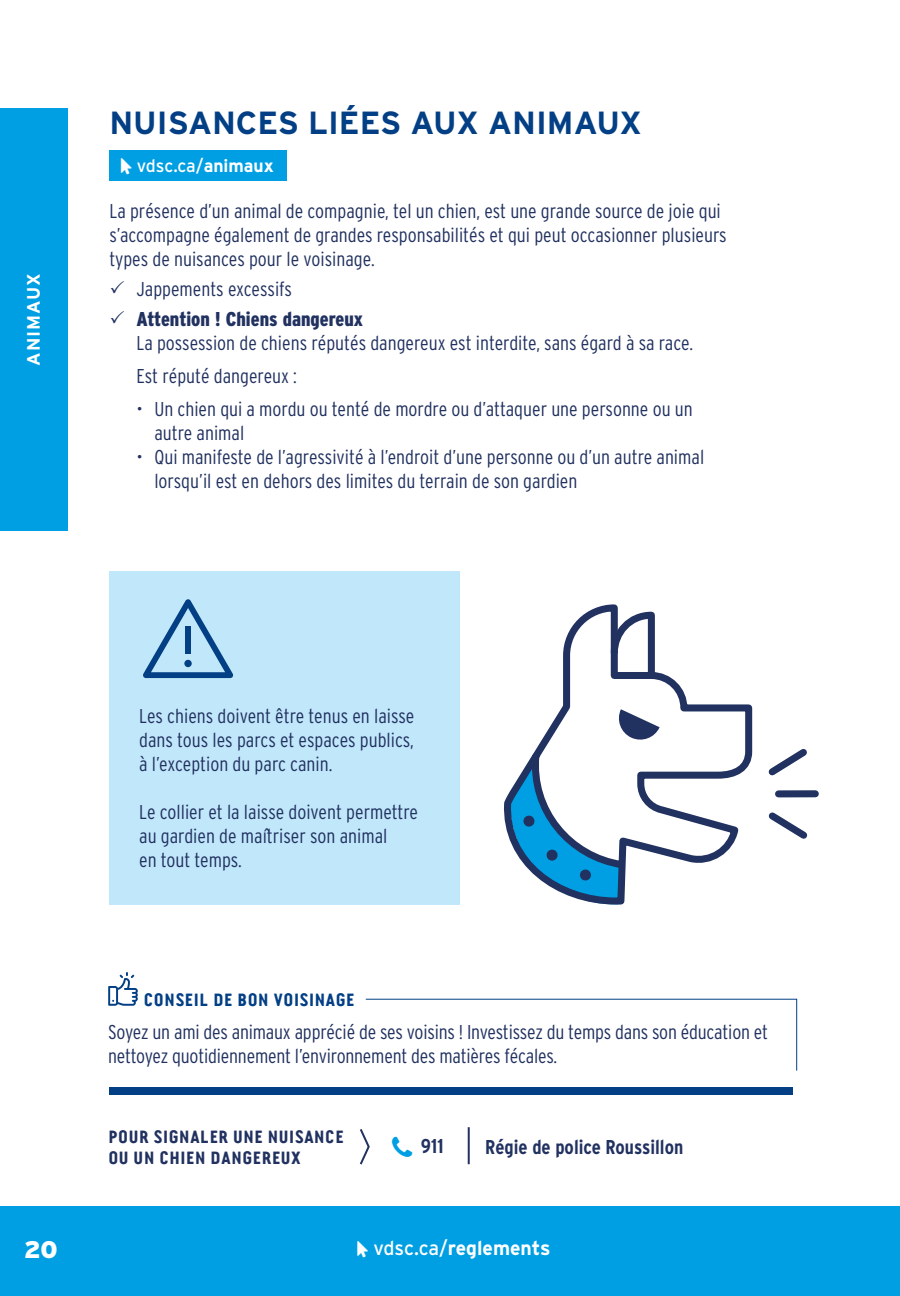
<style>
.page{position:relative;width:900px;height:1296px;background:#fff}
.page>*{position:absolute;margin:0;border:0;box-sizing:border-box;transform-origin:0 0}
.t1{font:700 32px "Interstate";color:#033f85}
.t2{font:900 24px "Interstate";color:#fff}
.t3{font:300 condensed 20px/24px "Interstate";color:#213160}
.t4{font:700 condensed 20px "Interstate";color:#213160}
.t5{font:700 20px "Interstate";color:#fff}
.t6{font:700 18px/21.6px "Van Condensed OSF";color:#213160}
.t7{font:700 18px "Van Condensed OSF";color:#033f85}
.t8{font:18px "Interstate";letter-spacing:-.015em;color:#fff}
.t9{font:700 18px "Interstate";letter-spacing:.05em;color:#fff}
.s1{font-weight:700}
.s2{font-weight:900}
.s3{font-weight:400}
</style>
<div class="page">
<div style="left:0;top:1206px;width:900px;height:90px;background:#009fe3"></div>
<div style="left:109px;top:150px;width:178px;height:30px;background:#009fe3"></div>
<svg style="left:108px;top:972px;width:30px;height:34px"></svg>
<svg style="left:365px;top:998px;width:433px;height:73px"></svg>
<div style="left:109px;top:1087px;width:684px;height:8px;background:#033f85"></div>
<hr style="left:468px;top:1127px;width:2px;height:37px;background:#213160">
<svg style="left:359px;top:1129px;width:11px;height:36px"></svg>
<svg style="left:505px;top:604px;width:248px;height:301px"></svg>
<svg style="left:508px;top:756px;width:114px;height:149px"></svg>
<svg style="left:768px;top:749px;width:51px;height:90px"></svg>
<div style="left:0;top:108px;width:67px;height:423px;background:#009fe3"></div>
<div style="left:109px;top:571px;width:351px;height:334px;background:#c1e7fa"></div>
<svg style="left:143px;top:599px;width:90px;height:79px"></svg>
<div style="left:184px;top:660px;width:8px;height:7px;background:#033f85;border-radius:50%"></div>
<div style="left:185px;top:627px;width:6px;height:27px;background:#033f85"></div>
<p class="t9" style="left:23px;top:366px;width:93px;rotate:-90deg">ANIMAUX</p>
<h1 class="t1" style="left:109px;top:105px;width:534px">NUISANCES LIÉES AUX ANIMAUX</h1>
<p class="t8" style="left:137px;top:155px;width:139px">vdsc.ca/<span class="s1">animaux</span></p>
<p class="t3" style="left:109px;top:198px;width:619px">La présence d’un animal de compagnie, tel un chien, est une grande source de joie qui s’accompagne également de grandes responsabilités et qui peut occasionner plusieurs types de nuisances pour le voisinage.</p>
<p class="t3" style="left:109px;top:276px;width:184px">✓ Jappements excessifs</p>
<p class="t3" style="left:136px;top:307px;width:558px;text-indent:-27px">✓ <span class="s2">Attention ! Chiens dangereux<br></span>La possession de chiens réputés dangereux est interdite, sans égard à sa race.</p>
<p class="t3" style="left:136px;top:364px;width:162px">Est réputé dangereux :</p>
<p class="t3" style="left:154px;top:397px;width:540px;text-indent:-18px">• Un chien qui a mordu ou tenté de mordre ou d’attaquer une personne ou un autre animal</p>
<p class="t3" style="left:154px;top:445px;width:551px;text-indent:-18px">• Qui manifeste de l’agressivité à l’endroit d’une personne ou d’un autre animal lorsqu’il est en dehors des limites du terrain de son gardien</p>
<p class="t2" style="left:24px;top:1236px;width:35px">20</p>
<p class="t3" style="left:139px;top:703px;width:277px;text-align:justify">Les chiens doivent être tenus en laisse dans tous les parcs et espaces publics, à l’exception du parc canin.</p>
<p class="t3" style="left:139px;top:799px;width:280px">Le collier et la laisse doivent permettre au gardien de maîtriser son animal<br>en tout temps.</p>
<p class="t7" style="left:144px;top:988px;width:213px">CONSEIL DE BON VOISINAGE</p>
<p class="t3" style="left:108px;top:1020px;width:661px">Soyez un ami des animaux apprécié de ses voisins ! Investissez du temps dans son éducation et nettoyez quotidiennement l’environnement des matières fécales.</p>
<p class="t6" style="left:108px;top:1126px;width:237px">POUR SIGNALER UNE NUISANCE<br>OU UN CHIEN DANGEREUX</p>
<p class="t4" style="left:485px;top:1136px;width:200px">Régie de police Roussillon</p>
<p class="t4" style="left:421px;top:1135px;width:25px">911</p>
<p class="t5" style="left:373px;top:1237px;width:179px"><span class="s3">vdsc.ca/</span>reglements</p>
</div>
